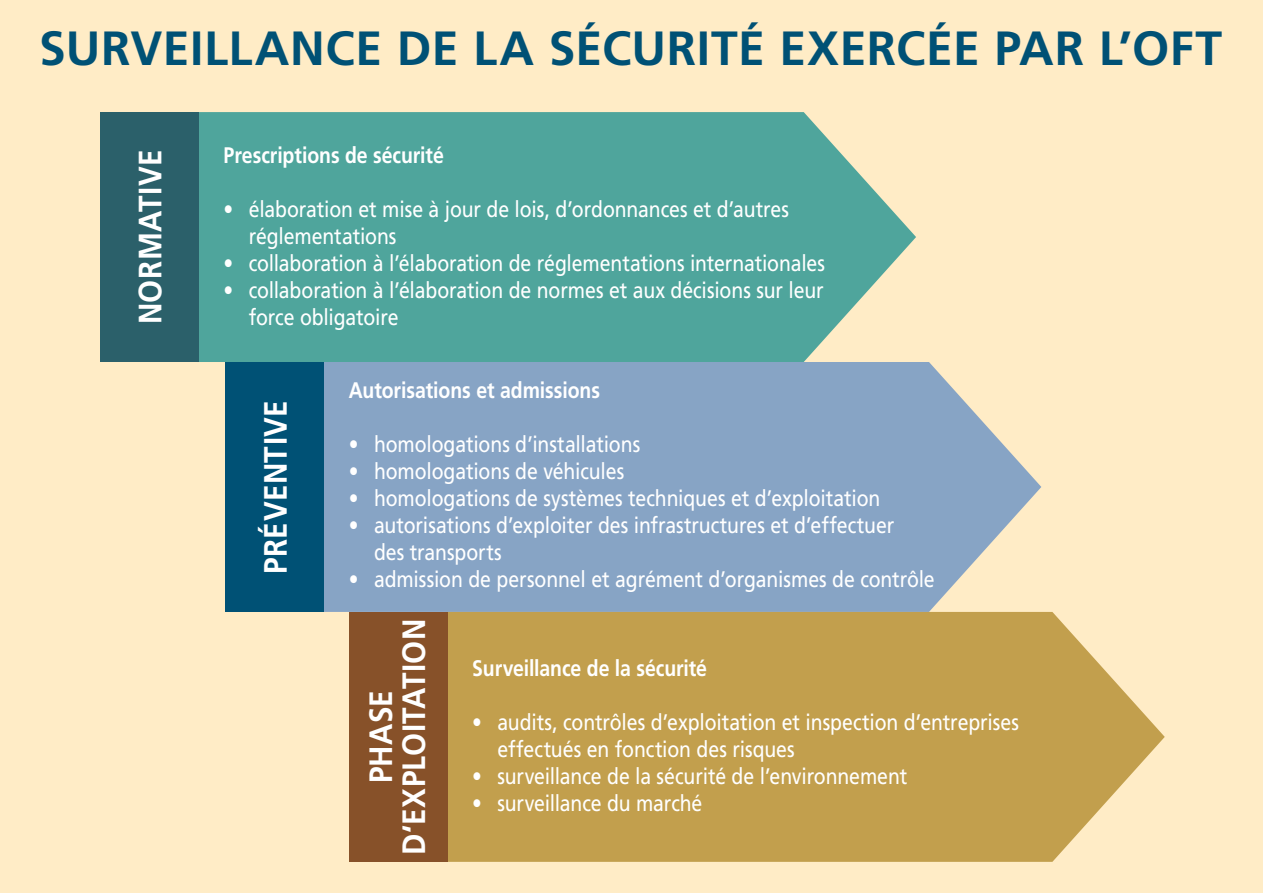
<style>
.page{position:relative;width:1263px;height:893px;background:#ffecc6}
.page>*{position:absolute;margin:0;border:0;box-sizing:border-box;transform-origin:0 0}
.t1{font:700 48px "Frutiger LT Com";letter-spacing:.01em;color:#005175}
.t2{font:700 32.4px/33px "Frutiger LT Com";letter-spacing:.015em;color:#fff;text-align:center;scale:.92 1}
.t3{font:22.5px/27px "Frutiger LT Com";letter-spacing:-.005em;color:#fff;scale:.87 1}
.t4{font:700 22.5px "Frutiger LT Com";letter-spacing:-.005em;color:#fff;scale:.87 1}
</style>
<div class="page">
<svg style="left:198px;top:112px;width:718px;height:250px;background:#5caa9f"></svg>
<div style="left:100px;top:112px;width:98px;height:250px;background:#2b606a"></div>
<svg style="left:324px;top:362px;width:717px;height:250px;background:#90a9c5"></svg>
<div style="left:226px;top:362px;width:98px;height:250px;background:#005175"></div>
<svg style="left:447px;top:612px;width:718px;height:250px;background:#c6a456"></svg>
<div style="left:349px;top:612px;width:98px;height:250px;background:#875129"></div>
<h1 class="t1" style="left:39px;top:20px;width:1184px">SURVEILLANCE DE LA SÉCURITÉ EXERCÉE PAR L’OFT</h1>
<h2 class="t2" style="left:134px;top:324px;width:191px;rotate:-90deg">NORMATIVE</h2>
<p class="t4" style="left:224px;top:142px;width:255px">Prescriptions de sécurité</p>
<p class="t3" style="left:249px;top:196px;width:622px;text-indent:-25px">• élaboration et mise à jour de lois, d’ordonnances et d’autres réglementations</p>
<p class="t3" style="left:224px;top:250px;width:693px">• collaboration à l’élaboration de réglementations internationales</p>
<p class="t3" style="left:249px;top:277px;width:662px;text-indent:-25px">• collaboration à l’élaboration de normes et aux décisions sur leur force obligatoire</p>
<h2 class="t2" style="left:259px;top:574px;width:190px;rotate:-90deg">PRÉVENTIVE</h2>
<p class="t4" style="left:349px;top:377px;width:290px">Autorisations et admissions</p>
<p class="t3" style="left:349px;top:431px;width:336px">• homologations d’installations</p>
<p class="t3" style="left:349px;top:458px;width:318px">• homologations de véhicules</p>
<p class="t3" style="left:349px;top:485px;width:612px">• homologations de systèmes techniques et d’exploitation</p>
<p class="t3" style="left:374px;top:512px;width:600px;text-indent:-25px">• autorisations d’exploiter des infrastructures et d’effectuer des transports</p>
<p class="t3" style="left:349px;top:566px;width:675px">• admission de personnel et agrément d’organismes de contrôle</p>
<h2 class="t2" style="left:365px;top:855px;width:258px;rotate:-90deg">PHASE<br>D‘EXPLOITATION</h2>
<p class="t4" style="left:472px;top:655px;width:271px">Surveillance de la sécurité</p>
<p class="t3" style="left:497px;top:709px;width:601px;text-indent:-25px">• audits, contrôles d’exploitation et inspection d’entreprises effectués en fonction des risques</p>
<p class="t3" style="left:472px;top:763px;width:502px">• surveillance de la sécurité de l’environnement</p>
<p class="t3" style="left:472px;top:790px;width:266px">• surveillance du marché</p>
</div>
